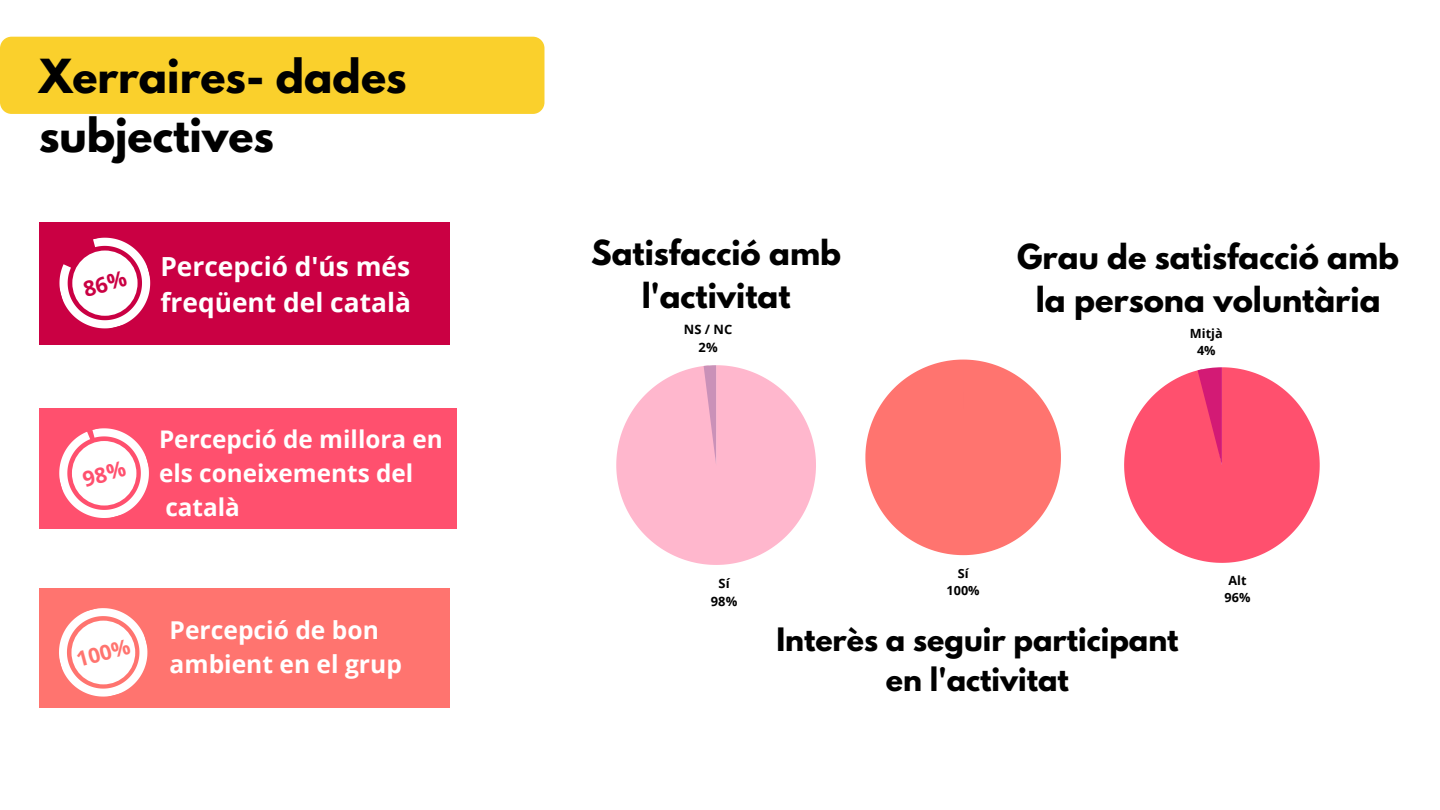
<style>
.page{position:relative;width:1440px;height:810px;background:#fff}
.page>*{position:absolute;margin:0;border:0;box-sizing:border-box;transform-origin:0 0}
.t1{font:700 41.6px/58.2px "League Spartan";color:#000}
.t2{font:700 30.6px/42.8px "League Spartan";color:#000;text-align:center}
.t3{font:700 28.6px/39.8px "League Spartan";color:#000;text-align:center}
.t4{font:700 26.3px/35.9px "Open Sans";color:#fff}
.t5{font:700 24.6px/33.8px "Open Sans";color:#fff}
.t6{font:700 24.3px/33.6px "Open Sans";color:#fff}
.t7{font:700 21px "Open Sans";color:#ff746f}
.t8{font:700 12.9px/18px "Open Sans";color:#000;text-align:center}
.t9{font:700 12.7px/17.6px "Open Sans";color:#000;text-align:center}
</style>
<div class="page">
<div style="left:0;top:37px;width:544px;height:77px;background:#fad02c;border-radius:12px"></div>
<svg style="left:616px;top:365px;width:200px;height:200px"></svg>
<svg style="left:865px;top:360px;width:196px;height:195px"></svg>
<div style="left:39px;top:223px;width:411px;height:122px;background:#ca0043"></div>
<div style="left:39px;top:408px;width:417px;height:121px;background:#ff506e"></div>
<div style="left:39px;top:588px;width:411px;height:119px;background:#ff746f"></div>
<svg style="left:59px;top:608px;width:89px;height:89px"></svg>
<svg style="left:1124px;top:367px;width:196px;height:196px"></svg>
<svg style="left:59px;top:237px;width:92px;height:92px"></svg>
<svg style="left:59px;top:428px;width:90px;height:90px"></svg>
<h1 class="t1" style="left:39px;top:53px;width:369px">Xerraires- dades subjectives</h1>
<p class="t4" style="left:160px;top:248px;width:252px">Percepció d'ús més freqüent del català</p>
<p class="t6" style="left:159px;top:422px;width:285px">Percepció de millora en els coneixements del català</p>
<p class="t2" style="left:591px;top:235px;width:251px">Satisfacció amb l'activitat</p>
<p class="t2" style="left:1017px;top:239px;width:383px">Grau de satisfacció amb la persona voluntària</p>
<p class="t8" style="left:684px;top:320px;width:50px">NS / NC<br>2%</p>
<p class="t9" style="left:1190px;top:324px;width:34px">Mitjà<br>4%</p>
<p class="t8" style="left:711px;top:574px;width:28px">Sí<br>98%</p>
<p class="t9" style="left:947px;top:564px;width:35px">Sí<br>100%</p>
<p class="t9" style="left:1225px;top:571px;width:27px">Alt<br>96%</p>
<p class="t7" style="left:73px;top:646px;width:56px;rotate:-15deg">100%</p>
<p class="t5" style="left:170px;top:612px;width:234px">Percepció de bon ambient en el grup</p>
<p class="t3" style="left:776px;top:623px;width:404px">Interès a seguir participant en l'activitat</p>
</div>
